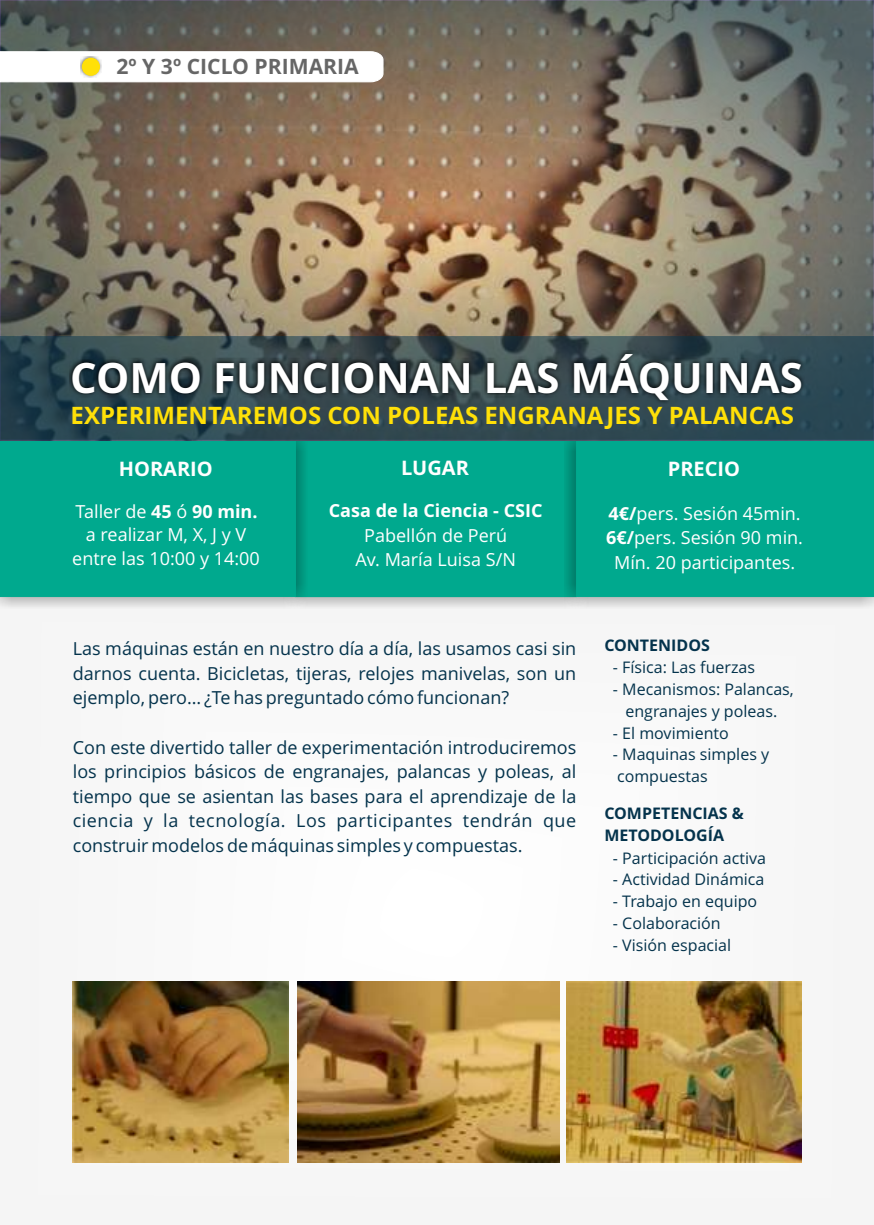
<style>
.page{position:relative;width:874px;height:1225px;background:#fff}
.page>*{position:absolute;margin:0;border:0;box-sizing:border-box;transform-origin:0 0}
.t1{font:700 41.8px "Open Sans";color:#fff}
.t2{font:700 24px "Open Sans";color:#ffe008}
.t3{font:700 21.2px "Open Sans";color:#666}
.t4{font:700 20px "Open Sans";color:#fff}
.t5{font:18px/24.6px "Open Sans";color:#04334c;text-align:justify}
.t6{font:18px/24.6px "Open Sans";color:#fff;text-align:center}
.t7{font:700 18px "Open Sans";color:#fff}
.t8{font:16px/21.8px "Open Sans";color:#04334c;text-align:center}
.t9{font:700 16px/22.6px "Open Sans";color:#04334c}
.s1{font-weight:700}
</style>
<div class="page">
<div style="left:0;top:594px;width:873px;height:631px;background:#f5f5f5"></div>
<div style="left:152px;top:704px;width:565px;height:414px;background:#f9f9f9;border-radius:12px"></div>
<div style="left:303px;top:814px;width:258px;height:197px;background:#fdfdfd;border-radius:24px"></div>
<div style="left:307px;top:441px;width:257px;height:156px;background:#00a98e"></div>
<img style="left:564px;top:441px;width:309px;height:167px">
<div style="left:575px;top:441px;width:298px;height:156px;background:#00a98e"></div>
<img style="left:0;top:441px;width:307px;height:167px">
<div style="left:0;top:441px;width:296px;height:156px;background:#00a98e"></div>
<img style="left:0;top:0;width:873px;height:441px">
<svg style="left:0;top:336px;width:873px;height:104px;background:#304851"></svg>
<img style="left:62px;top:395px;width:741px;height:45px">
<img style="left:69px;top:350px;width:735px;height:53px">
<svg style="left:0;top:51px;width:384px;height:32px"></svg>
<img style="left:80px;top:56px;width:21px;height:21px">
<div style="left:82px;top:58px;width:18px;height:18px;background:#ffe008;border-radius:50%"></div>
<img style="left:297px;top:981px;width:261px;height:181px">
<img style="left:72px;top:981px;width:216px;height:181px">
<img style="left:566px;top:981px;width:234px;height:181px">
<p class="t3" style="left:116px;top:58px;width:244px">2º Y 3º CICLO PRIMARIA</p>
<h1 class="t1" style="left:70px;top:361px;width:733px">COMO FUNCIONAN LAS MÁQUINAS</h1>
<h2 class="t2" style="left:71px;top:405px;width:724px">EXPERIMENTAREMOS CON POLEAS ENGRANAJES Y PALANCAS</h2>
<p class="t4" style="left:119px;top:460px;width:95px">HORARIO</p>
<p class="t4" style="left:401px;top:460px;width:69px">LUGAR</p>
<p class="t4" style="left:667px;top:460px;width:74px">PRECIO</p>
<p class="t7" style="left:328px;top:503px;width:215px">Casa de la Ciencia - CSIC</p>
<p class="t6" style="left:355px;top:525px;width:162px">Pabellón de Perú<br>Av. María Luisa S/N</p>
<p class="t6" style="left:76px;top:501px;width:183px">Taller de <span class="s1">45</span> ó <span class="s1">90 min.</span></p>
<p class="t6" style="left:606px;top:502px;width:198px"><span class="s1">4€/</span>pers. Sesión 45min.<br><span class="s1">6€/</span>pers. Sesión 90 min.<br>Mín. 20 participantes.</p>
<p class="t6" style="left:72px;top:524px;width:189px">a realizar M, X, J y V entre las 10:00 y 14:00</p>
<p class="t5" style="left:73px;top:638px;width:505px">Las máquinas están en nuestro día a día, las usamos casi sin darnos cuenta. Bicicletas, tijeras, relojes manivelas, son un ejemplo, pero… ¿Te has preguntado cómo funcionan?</p>
<p class="t5" style="left:73px;top:736px;width:505px">Con este divertido taller de experimentación introduciremos los principios básicos de engranajes, palancas y poleas, al tiempo que se asientan las bases para el aprendizaje de la ciencia y la tecnología. Los participantes tendrán que construir modelos de máquinas simples y compuestas.</p>
<p class="t9" style="left:604px;top:635px;width:107px">CONTENIDOS</p>
<p class="t8" style="left:612px;top:658px;width:143px">- Física: Las fuerzas</p>
<p class="t8" style="left:612px;top:680px;width:182px">- Mecanismos: Palancas, engranajes y poleas.</p>
<p class="t8" style="left:612px;top:723px;width:117px">- El movimiento</p>
<p class="t8" style="left:612px;top:745px;width:158px;text-align:left">- Maquinas simples y compuestas</p>
<p class="t9" style="left:604px;top:803px;width:141px">COMPETENCIAS &amp;<br>METODOLOGÍA</p>
<p class="t8" style="left:612px;top:848px;width:154px">- Participación activa</p>
<p class="t8" style="left:612px;top:870px;width:153px">- Actividad Dinámica</p>
<p class="t8" style="left:612px;top:892px;width:146px">- Trabajo en equipo</p>
<p class="t8" style="left:612px;top:914px;width:109px">- Colaboración</p>
<p class="t8" style="left:612px;top:935px;width:120px">- Visión espacial</p>
</div>
